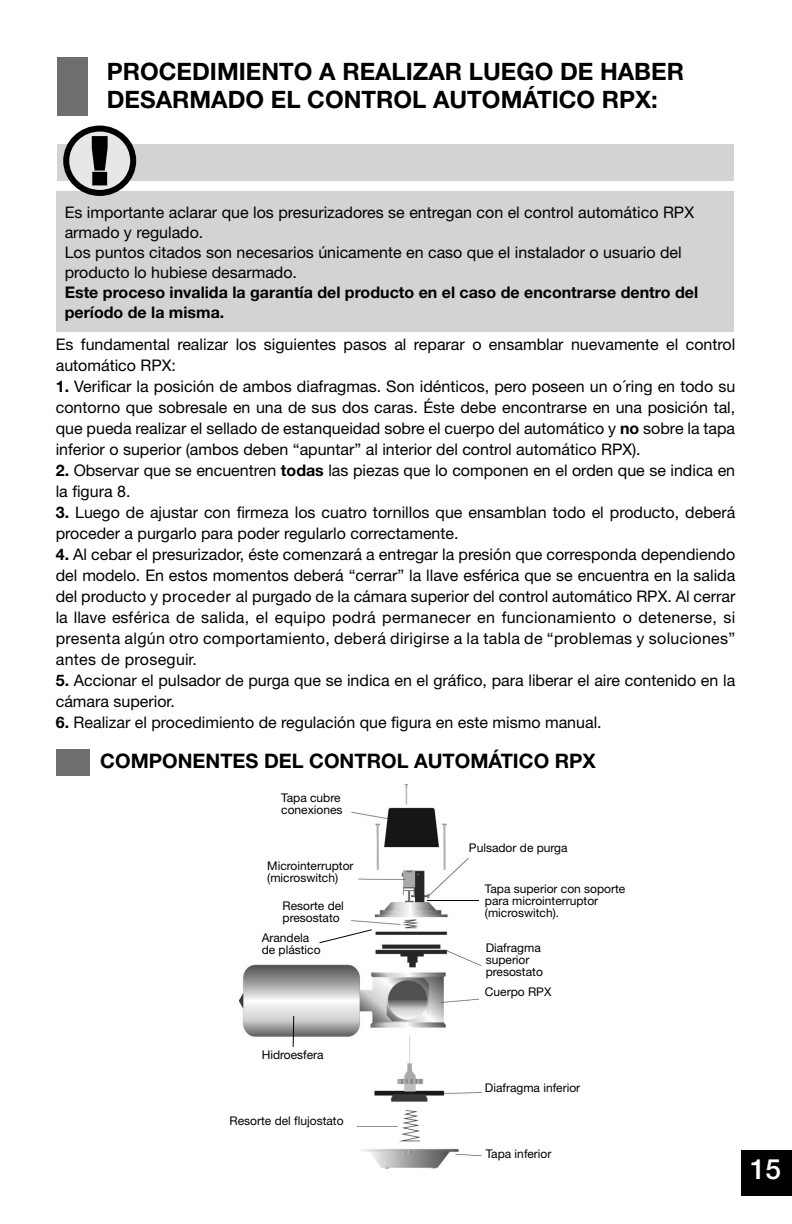
<style>
.page{position:relative;width:792px;height:1224px;background:#fff}
.page>*{position:absolute;margin:0;border:0;box-sizing:border-box;transform-origin:0 0}
.t1{font:500 28px "Helvetica Neue";color:#fff}
.t2{font:700 24px/28.8px "Helvetica Neue LT Std";color:#000}
.t3{font:700 20px "Helvetica Neue LT Std";color:#000}
.t4{font:16px/21px "Helvetica Neue";color:#000}
.t5{font:700 16px/20px "Helvetica Neue LT Std";color:#000}
.t6{font:12px/12px "Helvetica Neue";color:#000}
.s1{font-family:"Helvetica Neue LT Std";font-weight:700}
</style>
<div class="page">
<div style="left:741px;top:1150px;width:51px;height:46px;background:#000"></div>
<div style="left:57px;top:57px;width:31px;height:58px;background:#6c6e70"></div>
<div style="left:57px;top:144px;width:677px;height:37px;background:#d1d3d4"></div>
<div style="left:56px;top:192px;width:678px;height:140px;background:#d1d3d4"></div>
<svg style="left:66px;top:129px;width:67px;height:64px;background:#c6c7c8"></svg>
<div style="left:63px;top:126px;width:73px;height:70px;border:6px solid #000;border-radius:50%"></div>
<svg style="left:91px;top:135px;width:18px;height:51px"></svg>
<div style="left:57px;top:749px;width:33px;height:27px;background:#6c6e70"></div>
<img style="left:239px;top:785px;width:242px;height:383px">
<hr style="left:427px;top:900px;width:52px;height:1px;background:#000">
<hr style="left:293px;top:1016px;width:1px;height:31px;background:#000">
<svg style="left:319px;top:929px;width:53px;height:14px"></svg>
<h2 class="t2" style="left:107px;top:56px;width:579px">PROCEDIMIENTO A REALIZAR LUEGO DE HABER<br>DESARMADO EL CONTROL AUTOMÁTICO RPX:</h2>
<p class="t4" style="left:65px;top:203px;width:631px;line-height:20px">Es importante aclarar que los presurizadores se entregan con el control automático RPX armado y regulado.<br>Los puntos citados son necesarios únicamente en caso que el instalador o usuario del producto lo hubiese desarmado.</p>
<p class="t5" style="left:65px;top:282px;width:635px">Este proceso invalida la garantía del producto en el caso de encontrarse dentro del período de la misma.</p>
<p class="t4" style="left:56px;top:334px;width:681px">Es fundamental realizar los siguientes pasos al reparar o ensamblar nuevamente el control automático RPX:</p>
<p class="t4" style="left:56px;top:376px;width:681px;text-align:justify"><span class="s1">1.</span> Verificar la posición de ambos diafragmas. Son idénticos, pero poseen un o´ring en todo su contorno que sobresale en una de sus dos caras. Éste debe encontrarse en una posición tal, que pueda realizar el sellado de estanqueidad sobre el cuerpo del automático y <span class="s1">no</span> sobre la tapa inferior o superior (ambos deben “apuntar” al interior del control automático RPX).</p>
<p class="t4" style="left:56px;top:460px;width:681px"><span class="s1">2.</span> Observar que se encuentren <span class="s1">todas</span> las piezas que lo componen en el orden que se indica en la figura 8.</p>
<p class="t4" style="left:56px;top:502px;width:681px"><span class="s1">3.</span> Luego de ajustar con firmeza los cuatro tornillos que ensamblan todo el producto, deberá proceder a purgarlo para poder regularlo correctamente.</p>
<p class="t4" style="left:56px;top:544px;width:681px;text-align:justify"><span class="s1">4.</span> Al cebar el presurizador, éste comenzará a entregar la presión que corresponda dependiendo del modelo. En estos momentos deberá “cerrar” la llave esférica que se encuentra en la salida del producto y proceder al purgado de la cámara superior del control automático RPX. Al cerrar la llave esférica de salida, el equipo podrá permanecer en funcionamiento o detenerse, si presenta algún otro comportamiento, deberá dirigirse a la tabla de “problemas y soluciones” antes de proseguir.</p>
<p class="t4" style="left:56px;top:670px;width:681px"><span class="s1">5.</span> Accionar el pulsador de purga que se indica en el gráfico, para liberar el aire contenido en la cámara superior.</p>
<p class="t4" style="left:56px;top:712px;width:547px"><span class="s1">6.</span> Realizar el procedimiento de regulación que figura en este mismo manual.</p>
<p class="t3" style="left:100px;top:749px;width:497px">COMPONENTES DEL CONTROL AUTOMÁTICO RPX</p>
<p class="t6" style="left:281px;top:792px;width:63px">Tapa cubre conexiones</p>
<p class="t6" style="left:267px;top:860px;width:88px">Microinterruptor (microswitch)</p>
<p class="t6" style="left:283px;top:899px;width:63px">Resorte del presostato</p>
<p class="t6" style="left:262px;top:931px;width:60px">Arandela de plástico</p>
<p class="t6" style="left:469px;top:842px;width:100px">Pulsador de purga</p>
<p class="t6" style="left:485px;top:882px;width:142px">Tapa superior con soporte para microinterruptor (microswitch).</p>
<p class="t6" style="left:486px;top:942px;width:59px">Diafragma superior presostato</p>
<p class="t6" style="left:485px;top:986px;width:68px">Cuerpo RPX</p>
<p class="t6" style="left:262px;top:1048px;width:63px">Hidroesfera</p>
<p class="t6" style="left:230px;top:1115px;width:115px">Resorte del flujostato</p>
<p class="t6" style="left:485px;top:1082px;width:97px">Diafragma inferior</p>
<p class="t6" style="left:486px;top:1147px;width:67px">Tapa inferior</p>
<h1 class="t1" style="left:750px;top:1147px;width:33px">15</h1>
</div>
